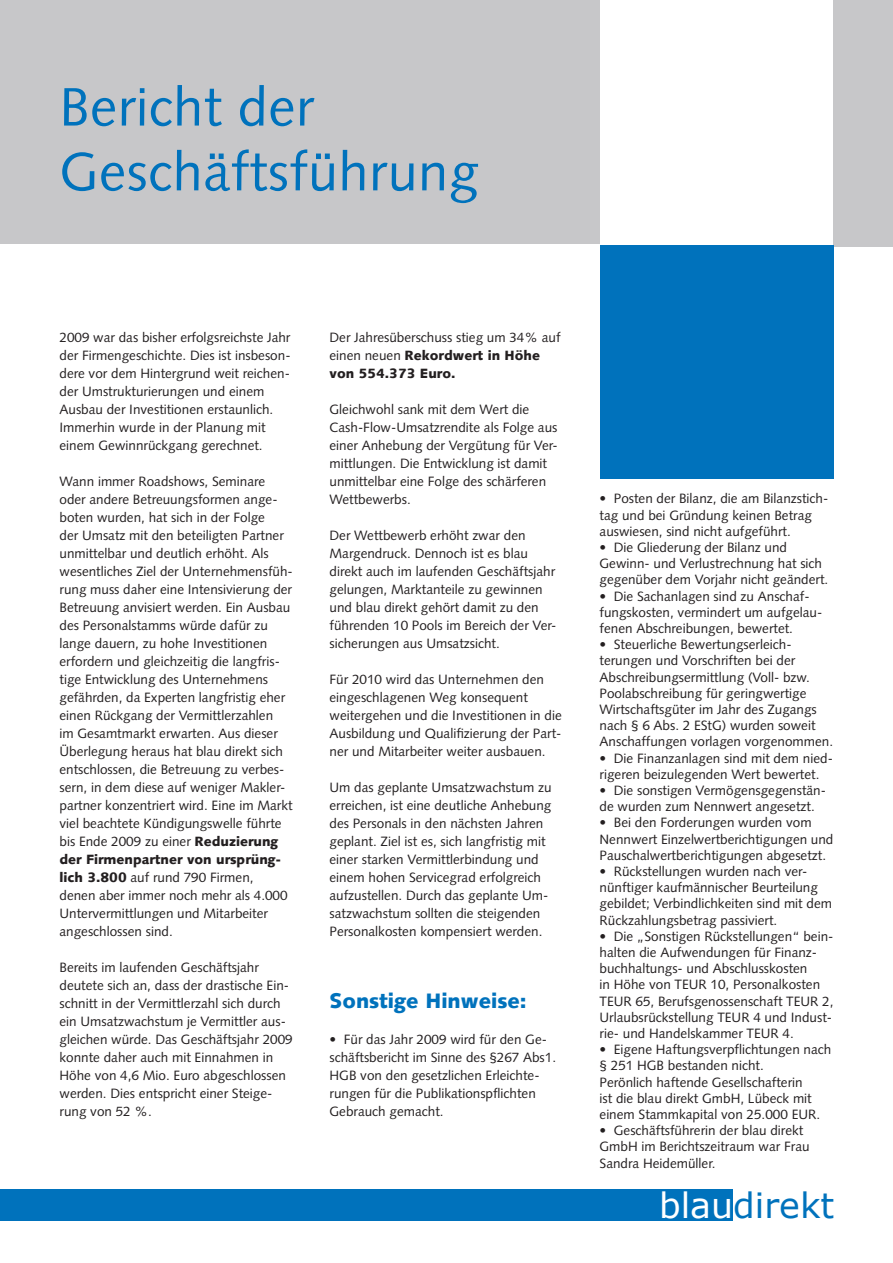
<style>
.page{position:relative;width:893px;height:1263px;background:#fff}
.page>*{position:absolute;margin:0;border:0;box-sizing:border-box;transform-origin:0 0}
.t1{font:54px/64.8px "Syntax LT Std";letter-spacing:.01em;color:#0072bc}
.t2{font:34.8px "Verdana";color:#0072bc}
.t3{font:900 21px "Syntax LT Std";color:#0072bc}
.t4{font:13.5px/18px "Syntax LT Std";color:#231f20}
.s1{font-weight:900}
.s2{color:#fff}
</style>
<div class="page">
<div style="left:0;top:0;width:600px;height:243px;background:#c7c7c9"></div>
<div style="left:833px;top:0;width:60px;height:247px;background:#c7c7c9"></div>
<div style="left:0;top:1189px;width:732px;height:31px;background:#0072bc"></div>
<div style="left:600px;top:245px;width:233px;height:234px;background:#0072bc"></div>
<h1 class="t1" style="left:60px;top:75px;width:421px">Bericht der<br>Geschäftsführung</h1>
<p class="t4" style="left:60px;top:328px;width:233px">2009 war das bisher erfolgsreichste Jahr der Firmengeschichte. Dies ist insbeson&shy;dere vor dem Hintergrund weit reichen&shy;der Umstrukturierungen und einem Ausbau der Investitionen erstaunlich.<br>Immerhin wurde in der Planung mit einem Gewinnrückgang gerechnet.</p>
<p class="t4" style="left:60px;top:472px;width:235px">Wann immer Roadshows, Seminare oder andere Betreuungsformen ange&shy;boten wurden, hat sich in der Folge<br>der Umsatz mit den beteiligten Partner unmittelbar und deutlich erhöht. Als wesentliches Ziel der Unternehmensfüh&shy;rung muss daher eine Intensivierung der Betreuung anvisiert werden. Ein Ausbau des Personalstamms würde dafür zu lange dauern, zu hohe Investitionen erfordern und gleichzeitig die langfris&shy;tige Entwicklung des Unternehmens gefährden, da Experten langfristig eher einen Rückgang der Vermittlerzahlen<br>im Gesamtmarkt erwarten. Aus dieser Überlegung heraus hat blau direkt sich entschlossen, die Betreuung zu verbes&shy;sern, in dem diese auf weniger Makler&shy;partner konzentriert wird. Eine im Markt viel beachtete Kündigungswelle führte bis Ende 2009 zu einer <span class="s1">Reduzierung der Firmenpartner von ursprüng&shy;lich 3.800</span> auf rund 790 Firmen, denen aber immer noch mehr als 4.000<br>Untervermittlungen und Mitarbeiter angeschlossen sind.</p>
<p class="t4" style="left:60px;top:958px;width:235px">Bereits im laufenden Geschäftsjahr deutete sich an, dass der drastische Ein&shy;schnitt in der Vermittlerzahl sich durch ein Umsatzwachstum je Vermittler aus&shy;gleichen würde. Das Geschäftsjahr 2009 konnte daher auch mit Einnahmen in Höhe von 4,6 Mio. Euro abgeschlossen werden. Dies entspricht einer Steige&shy;rung von 52 %.</p>
<p class="t4" style="left:330px;top:328px;width:232px">Der Jahresüberschuss stieg um 34% auf einen neuen <span class="s1">Rekordwert in Höhe von 554.373 Euro.</span></p>
<p class="t4" style="left:330px;top:400px;width:230px">Gleichwohl sank mit dem Wert die Cash-Flow-Umsatzrendite als Folge aus einer Anhebung der Vergütung für Ver&shy;mittlungen. Die Entwicklung ist damit unmittelbar eine Folge des schärferen Wettbewerbs.</p>
<p class="t4" style="left:330px;top:526px;width:228px">Der Wettbewerb erhöht zwar den Margendruck. Dennoch ist es blau direkt auch im laufenden Geschäftsjahr gelungen, Marktanteile zu gewinnen und blau direkt gehört damit zu den führenden 10 Pools im Bereich der Ver&shy;sicherungen aus Umsatzsicht.</p>
<p class="t4" style="left:330px;top:670px;width:234px">Für 2010 wird das Unternehmen den eingeschlagenen Weg konsequent weitergehen und die Investitionen in die Ausbildung und Qualifizierung der Part&shy;ner und Mitarbeiter weiter ausbauen.</p>
<p class="t4" style="left:330px;top:778px;width:224px">Um das geplante Umsatzwachstum zu erreichen, ist eine deutliche Anhebung des Personals in den nächsten Jahren geplant. Ziel ist es, sich langfristig mit einer starken Vermittlerbindung und einem hohen Servicegrad erfolgreich aufzustellen. Durch das geplante Um&shy;satzwachstum sollten die steigenden Personalkosten kompensiert werden.</p>
<h3 class="t3" style="left:330px;top:988px;width:199px">Sonstige Hinweise:</h3>
<p class="t4" style="left:330px;top:1030px;width:228px">• Für das Jahr 2009 wird für den Ge&shy;schäftsbericht im Sinne des §267 Abs1.<br>HGB von den gesetzlichen Erleichte&shy;rungen für die Publikationspflichten Gebrauch gemacht.</p>
<p class="t4" style="left:600px;top:491px;width:230px;line-height:16.2px">• Posten der Bilanz, die am Bilanzstich&shy;tag und bei Gründung keinen Betrag auswiesen, sind nicht aufgeführt.</p>
<p class="t4" style="left:600px;top:539px;width:230px;line-height:16.2px">• Die Gliederung der Bilanz und<br>Gewinn- und Verlustrechnung hat sich gegenüber dem Vorjahr nicht geändert.</p>
<p class="t4" style="left:600px;top:588px;width:224px;line-height:16.2px">• Die Sachanlagen sind zu Anschaf&shy;fungskosten, vermindert um aufgelau&shy;fenen Abschreibungen, bewertet.</p>
<p class="t4" style="left:600px;top:636px;width:235px;line-height:16.2px">• Steuerliche Bewertungserleich&shy;terungen und Vorschriften bei der Abschreibungsermittlung (Voll- bzw.<br>Poolabschreibung für geringwertige Wirtschaftsgüter im Jahr des Zugangs nach § 6 Abs. 2 EStG) wurden soweit Anschaffungen vorlagen vorgenommen.</p>
<p class="t4" style="left:600px;top:750px;width:235px;line-height:16.2px">• Die Finanzanlagen sind mit dem nied&shy;rigeren beizulegenden Wert bewertet.</p>
<p class="t4" style="left:600px;top:782px;width:228px;line-height:16.2px">• Die sonstigen Vermögensgegenstän&shy;de wurden zum Nennwert angesetzt.</p>
<p class="t4" style="left:600px;top:815px;width:235px;line-height:16.2px">• Bei den Forderungen wurden vom<br>Nennwert Einzelwertberichtigungen und<br>Pauschalwertberichtigungen abgesetzt.</p>
<p class="t4" style="left:600px;top:863px;width:234px;line-height:16.2px">• Rückstellungen wurden nach ver&shy;nünftiger kaufmännischer Beurteilung gebildet; Verbindlichkeiten sind mit dem Rückzahlungsbetrag passiviert.</p>
<p class="t4" style="left:600px;top:928px;width:235px;line-height:16.2px">• Die „Sonstigen Rückstellungen“ bein&shy;halten die Aufwendungen für Finanz&shy;buchhaltungs- und Abschlusskosten<br>in Höhe von TEUR 10, Personalkosten TEUR 65, Berufsgenossenschaft TEUR 2, Urlaubsrückstellung TEUR 4 und Indust&shy;rie- und Handelskammer TEUR 4.</p>
<p class="t4" style="left:600px;top:1041px;width:233px;line-height:16.2px">• Eigene Haftungsverpflichtungen nach § 251 HGB bestanden nicht.<br>Perönlich haftende Gesellschafterin<br>ist die blau direkt GmbH, Lübeck mit einem Stammkapital von 25.000 EUR.</p>
<p class="t4" style="left:600px;top:1122px;width:212px;line-height:16.2px">• Geschäftsführerin der blau direkt<br>GmbH im Berichtszeitraum war Frau<br>Sandra Heidemüller.</p>
<h2 class="t2" style="left:659px;top:1183px;width:177px"><span class="s2">blau</span>direkt</h2>
</div>
